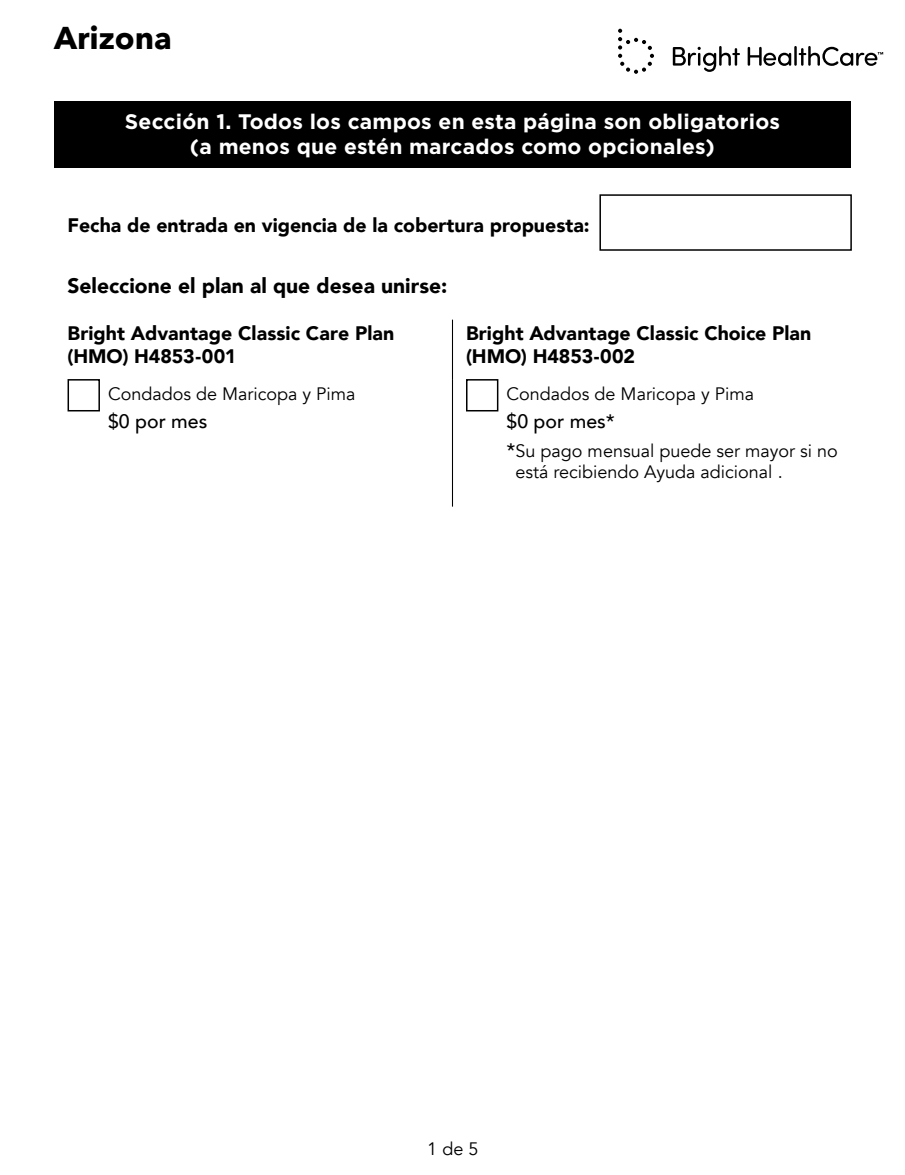
<style>
.page{position:relative;width:905px;height:1175px;background:#fff}
.page>*{position:absolute;margin:0;border:0;box-sizing:border-box;transform-origin:0 0}
.t1{font:700 31.5px "Avenir Next";color:#000}
.t2{font:700 21px/25.5px "Gotham";letter-spacing:.01em;color:#fff;text-align:center}
.t3{font:900 21px "Avenir";color:#000}
.t4{font:900 19.5px/23.2px "Avenir";color:#000}
.t5{font:500 19.5px "Avenir";color:#000}
.t6{font:18px/21.6px "Avenir";color:#000}
.s1{font-weight:500;font-size:19.5px}
</style>
<div class="page">
<hr style="left:452px;top:320px;width:1px;height:59px;background:#000">
<hr style="left:452px;top:379px;width:1px;height:127px;background:#000">
<div style="left:599px;top:194px;width:252px;height:57px;border:2px solid #000"></div>
<svg style="left:672px;top:46px;width:68px;height:26px"></svg>
<svg style="left:747px;top:47px;width:44px;height:19px"></svg>
<hr style="left:794px;top:46px;width:2px;height:20px;background:#000">
<svg style="left:618px;top:29px;width:36px;height:45px"></svg>
<svg style="left:798px;top:46px;width:85px;height:20px"></svg>
<div style="left:54px;top:101px;width:796px;height:66px;background:#000"></div>
<div style="left:68px;top:379px;width:32px;height:32px;border:2px solid #000"></div>
<div style="left:466px;top:379px;width:32px;height:32px;border:2px solid #000"></div>
<h2 class="t1" style="left:54px;top:11px;width:120px">Arizona</h2>
<h3 class="t2" style="left:125px;top:109px;width:656px">Sección 1. Todos los campos en esta página son obligatorios (a menos que estén marcados como opcionales)</h3>
<p class="t4" style="left:68px;top:213px;width:523px">Fecha de entrada en vigencia de la cobertura propuesta:</p>
<p class="t3" style="left:68px;top:267px;width:381px">Seleccione el plan al que desea unirse:</p>
<p class="t4" style="left:68px;top:321px;width:328px">Bright Advantage Classic Care Plan (HMO) H4853-001</p>
<p class="t6" style="left:108px;top:383px;width:249px">Condados de Maricopa y Pima</p>
<p class="t5" style="left:108px;top:404px;width:101px">$0 por mes</p>
<p class="t4" style="left:466px;top:321px;width:347px">Bright Advantage Classic Choice Plan (HMO) H4853-002</p>
<p class="t6" style="left:506px;top:383px;width:249px">Condados de Maricopa y Pima</p>
<p class="t5" style="left:506px;top:404px;width:110px">$0 por mes*</p>
<p class="t6" style="left:515px;top:440px;width:324px;text-indent:-9px"><span class="s1">*</span>Su pago mensual puede ser mayor si no está recibiendo Ayuda adicional .</p>
<p class="t6" style="left:427px;top:1138px;width:53px">1 de 5</p>
</div>
